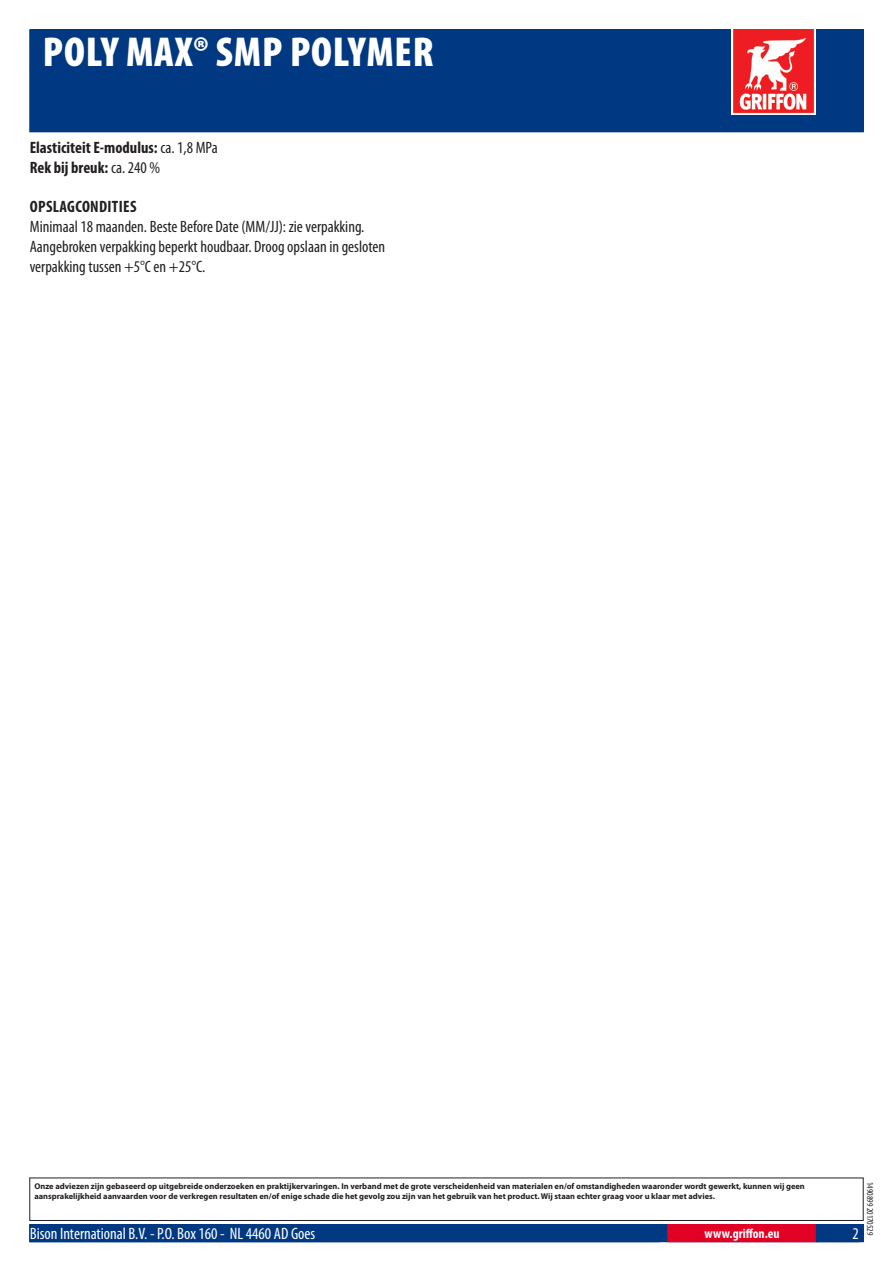
<style>
.page{position:relative;width:893px;height:1263px;background:#fff}
.page>*{position:absolute;margin:0;border:0;box-sizing:border-box;transform-origin:0 0}
.PageHeader{font:900 condensed 42px "Myriad Pro";letter-spacing:.02em;color:#fff}
.Regular{font:condensed 16.5px/19.8px "Myriad Pro";color:#231f20}
.Regular-2{font:700 condensed 16.5px "Myriad Pro";letter-spacing:.02em;color:#231f20}
.ContactData{font:condensed 16.5px "Myriad Pro";color:#fff}
.URL{font:700 condensed 13.5px "Myriad Pro";color:#fff}
.Revisie{font:condensed 9px "Myriad Pro";color:#231f20}
.Disclaimer{font:700 8.4px/10.1px "Myriad Pro";color:#231f20}
.s1{font-weight:400}
</style>
<div class="page">
<div style="left:30px;top:30px;width:833px;height:102px;background:#003882"></div>
<img style="left:731px;top:30px;width:85px;height:85px">
<div style="left:29px;top:1177px;width:835px;height:44px;border:1px solid #231f20"></div>
<div style="left:30px;top:1225px;width:833px;height:17px;background:#003882"></div>
<div style="left:29px;top:1224px;width:835px;height:18px;border:1px solid #003882"></div>
<div style="left:668px;top:1225px;width:148px;height:17px;background:#e20025"></div>
<div style="left:667px;top:1224px;width:150px;height:18px;border:1px solid #e20025"></div>
<p class="PageHeader" style="left:43px;top:25px;width:392px">POLY MAX® SMP POLYMER</p>
<p class="Regular-2" style="left:30px;top:137px;width:189px">Elasticiteit E-modulus: <span class="s1">ca. 1 ,8 MPa</span></p>
<p class="Regular-2" style="left:30px;top:157px;width:132px">Rek bij breuk: <span class="s1">ca. 240 %</span></p>
<p class="Regular-2" style="left:30px;top:196px;width:107px">Opslagcondities</p>
<p class="Regular" style="left:30px;top:216px;width:357px">Minimaal 1 8 maanden. Beste Before Date (MM/JJ): zie verpakking.<br>Aangebroken verpakking beperkt houdbaar. Droog opslaan in gesloten verpakking tussen +5°C en +25°C.</p>
<p class="Disclaimer" style="left:34px;top:1181px;width:772px">Onze adviezen zijn gebaseerd op uitgebreide onderzoeken en praktijkervaringen. In verband met de grote verscheidenheid van materialen en/of omstandigheden waaronder wordt gewerkt, kunnen wij geen aansprakelijkheid aanvaarden voor de verkregen resultaten en/of enige schade die het gevolg zou zijn van het gebruik van het product. Wij staan echter graag voor u klaar met advies.</p>
<p class="ContactData" style="left:30px;top:1224px;width:287px">Bison International B.V. - P.O. Box 1 60 - NL 4460 AD Goes</p>
<p class="URL" style="left:704px;top:1225px;width:77px">www.griffon.eu</p>
<p class="Revisie" style="left:875px;top:1182px;width:55px;rotate:90deg">1 490899 201 70529</p>
</div>
